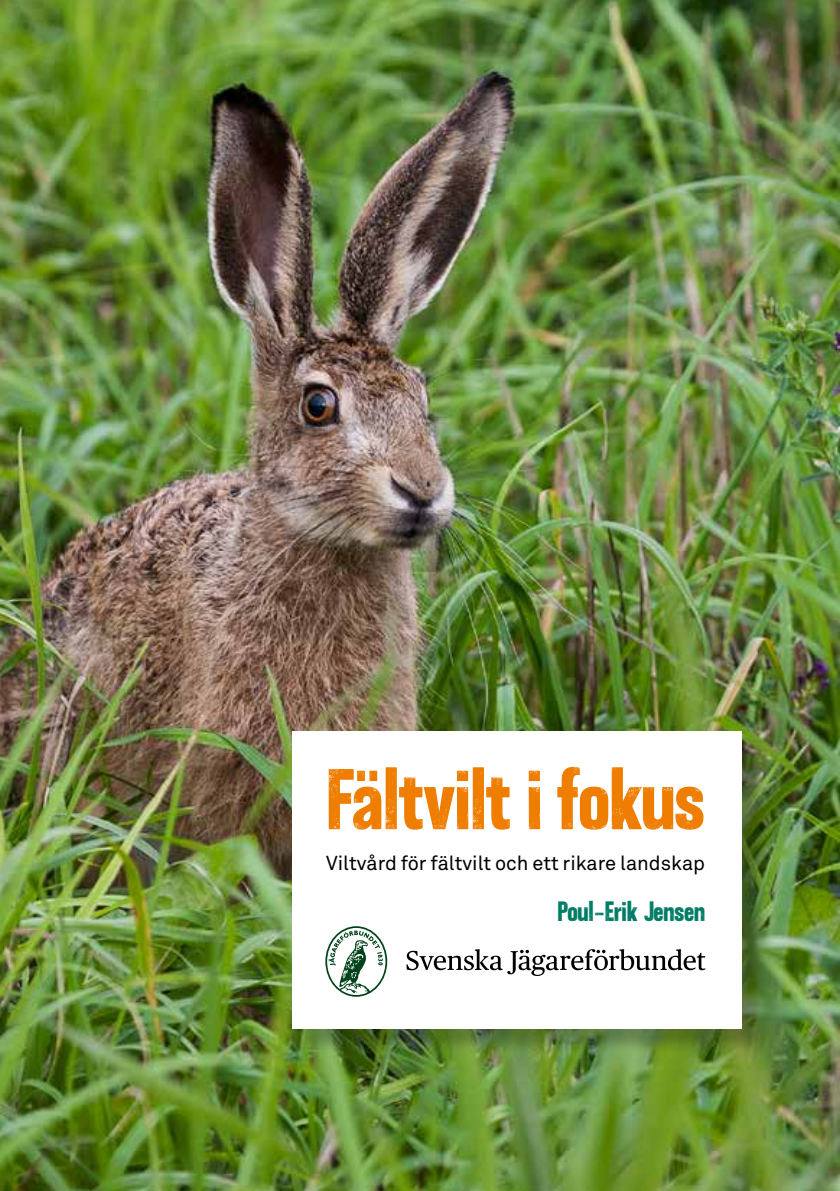
<style>
.page{position:relative;width:840px;height:1191px;background:#fff}
.page>*{position:absolute;margin:0;border:0;box-sizing:border-box;transform-origin:0 0}
.t1{font:700 86px "Endure";letter-spacing:-.015em;color:#ef7d00}
.t2{font:700 28px "Endure";letter-spacing:-.005em;color:#007c65}
.t3{font:20px "Akkurat Pro";color:#000}
</style>
<div class="page">
<img style="left:0;top:0;width:839px;height:1191px">
<div style="left:295px;top:734px;width:472px;height:320px;background:#000;opacity:.26"></div>
<div style="left:292px;top:731px;width:449px;height:298px;background:#fff"></div>
<svg style="left:325px;top:926px;width:62px;height:70px"></svg>
<svg style="left:406px;top:949px;width:299px;height:27px"></svg>
<h1 class="t1" style="left:326px;top:749px;width:380px">Fältvilt i fokus</h1>
<p class="t3" style="left:326px;top:851px;width:380px">Viltvård för fältvilt och ett rikare landskap</p>
<h2 class="t2" style="left:557px;top:895px;width:149px">Poul-Erik Jensen</h2>
</div>
